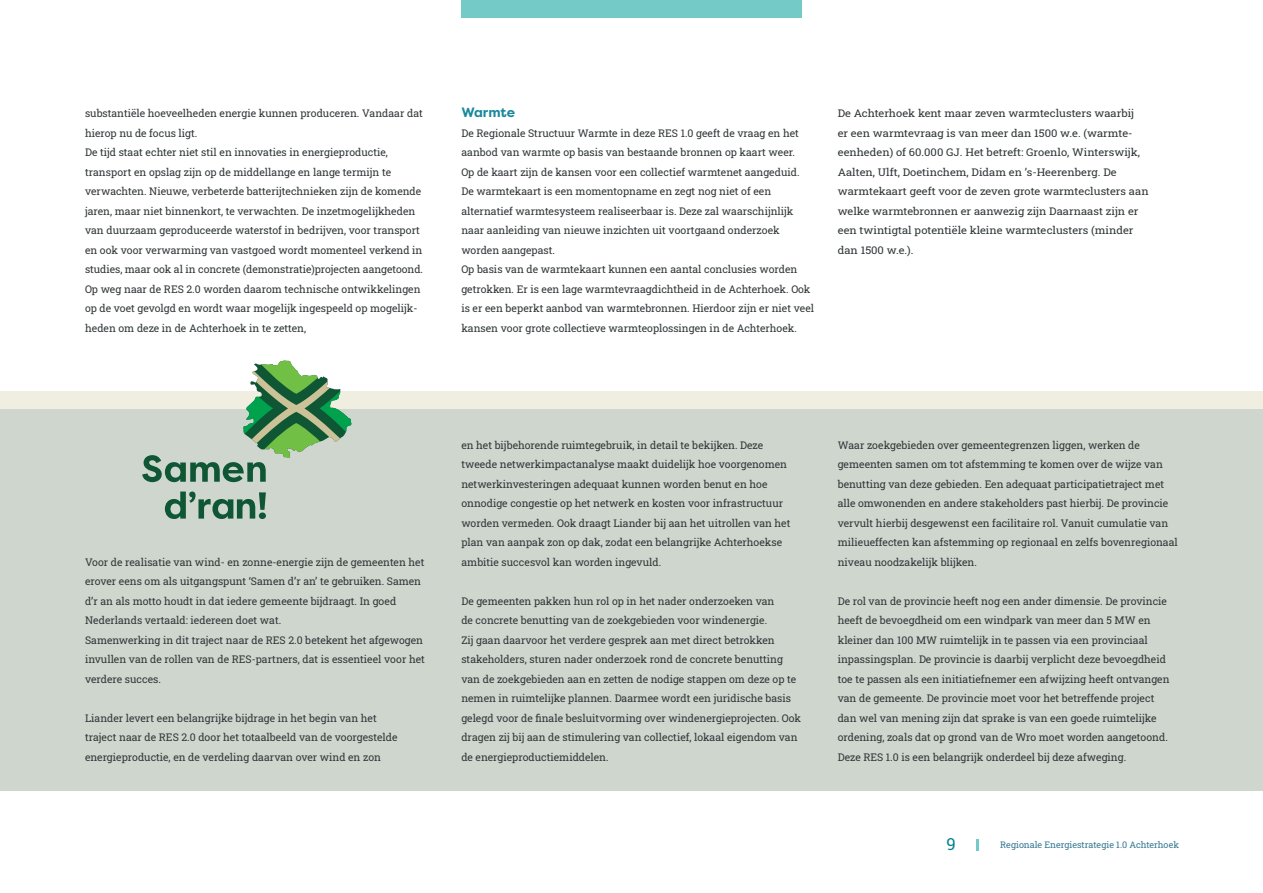
<style>
.page{position:relative;width:1263px;height:893px;background:#fff}
.page>*{position:absolute;margin:0;border:0;box-sizing:border-box;transform-origin:0 0}
.t1{font:16.5px "Roboto Slab";color:#067f96}
.t2{font:700 13.5px "Filson Pro";color:#19889e}
.t3{font:10.5px/19.5px "Roboto Slab";color:#313638}
.t4{font:10.5px/19.5px "Roboto Slab";color:#313638;scale:1.07 1}
.t5{font:9px "Roboto Slab";color:#367894}
</style>
<div class="page">
<div style="left:0;top:391px;width:1263px;height:115px;background:#f0ede1"></div>
<div style="left:0;top:410px;width:1263px;height:381px;background:#cfd6ce"></div>
<svg style="left:165px;top:491px;width:101px;height:28px"></svg>
<svg style="left:142px;top:361px;width:210px;height:121px"></svg>
<div style="left:461px;top:0;width:340px;height:17px;background:#73cac7"></div>
<svg style="left:977px;top:839px;width:2px;height:11px"></svg>
<p class="t3" style="left:85px;top:103px;width:340px">substantiële hoeveelheden energie kunnen produceren. Vandaar dat hierop nu de focus ligt.<br>De tijd staat echter niet stil en innovaties in energieproductie, transport en opslag zijn op de middellange en lange termijn te verwachten. Nieuwe, verbeterde batterijtechnieken zijn de komende jaren, maar niet binnenkort, te verwachten. De inzetmogelijkheden van duurzaam geproduceerde waterstof in bedrijven, voor transport en ook voor verwarming van vastgoed wordt momenteel verkend in studies, maar ook al in concrete (demonstratie)projecten aangetoond.<br>Op weg naar de RES 2.0 worden daarom technische ontwikkelingen op de voet gevolgd en wordt waar mogelijk ingespeeld op mogelijk&shy;heden om deze in de Achterhoek in te zetten,</p>
<p class="t2" style="left:461px;top:104px;width:55px">Warmte</p>
<p class="t3" style="left:461px;top:123px;width:354px">De Regionale Structuur Warmte in deze RES 1.0 geeft de vraag en het aanbod van warmte op basis van bestaande bronnen op kaart weer.<br>Op de kaart zijn de kansen voor een collectief warmtenet aangeduid.<br>De warmtekaart is een momentopname en zegt nog niet of een alternatief warmtesysteem realiseerbaar is. Deze zal waarschijnlijk naar aanleiding van nieuwe inzichten uit voortgaand onderzoek worden aangepast.<br>Op basis van de warmtekaart kunnen een aantal conclusies worden getrokken. Er is een lage warmtevraagdichtheid in de Achterhoek. Ook is er een beperkt aanbod van warmtebronnen. Hierdoor zijn er niet veel kansen voor grote collectieve warmteoplossingen in de Achterhoek.</p>
<p class="t4" style="left:838px;top:103px;width:292px">De Achterhoek kent maar zeven warmteclusters waarbij<br>er een warmtevraag is van meer dan 1500 w.e. (warmte&shy;eenheden) of 60.000 GJ. Het betreft: Groenlo, Winterswijk, Aalten, Ulft, Doetinchem, Didam en ’s-Heerenberg. De warmtekaart geeft voor de zeven grote warmteclusters aan welke warmtebronnen er aanwezig zijn Daarnaast zijn er een twintigtal potentiële kleine warmteclusters (minder dan 1500 w.e.).</p>
<p class="t3" style="left:85px;top:552px;width:341px">Voor de realisatie van wind- en zonne-energie zijn de gemeenten het erover eens om als uitgangspunt ‘Samen d’r an’ te gebruiken. Samen d’r an als motto houdt in dat iedere gemeente bijdraagt. In goed Nederlands vertaald: iedereen doet wat.<br>Samenwerking in dit traject naar de RES 2.0 betekent het afgewogen invullen van de rollen van de RES-partners, dat is essentieel voor het verdere succes.</p>
<p class="t3" style="left:85px;top:708px;width:314px">Liander levert een belangrijke bijdrage in het begin van het traject naar de RES 2.0 door het totaalbeeld van de voorgestelde energieproductie, en de verdeling daarvan over wind en zon</p>
<p class="t3" style="left:461px;top:435px;width:331px">en het bijbehorende ruimtegebruik, in detail te bekijken. Deze tweede netwerkimpactanalyse maakt duidelijk hoe voorgenomen netwerkinvesteringen adequaat kunnen worden benut en hoe onnodige congestie op het netwerk en kosten voor infrastructuur worden vermeden. Ook draagt Liander bij aan het uitrollen van het plan van aanpak zon op dak, zodat een belangrijke Achterhoekse ambitie succesvol kan worden ingevuld.</p>
<p class="t3" style="left:461px;top:591px;width:341px">De gemeenten pakken hun rol op in het nader onderzoeken van<br>de concrete benutting van de zoekgebieden voor windenergie.<br>Zij gaan daarvoor het verdere gesprek aan met direct betrokken stakeholders, sturen nader onderzoek rond de concrete benutting van de zoekgebieden aan en zetten de nodige stappen om deze op te nemen in ruimtelijke plannen. Daarmee wordt een juridische basis gelegd voor de finale besluitvorming over windenergieprojecten. Ook dragen zij bij aan de stimulering van collectief, lokaal eigendom van de energieproductiemiddelen.</p>
<p class="t3" style="left:838px;top:435px;width:342px">Waar zoekgebieden over gemeentegrenzen liggen, werken de gemeenten samen om tot afstemming te komen over de wijze van benutting van deze gebieden. Een adequaat participatietraject met alle omwonenden en andere stakeholders past hierbij. De provincie vervult hierbij desgewenst een facilitaire rol. Vanuit cumulatie van milieueffecten kan afstemming op regionaal en zelfs bovenregionaal niveau noodzakelijk blijken.</p>
<p class="t3" style="left:838px;top:591px;width:333px">De rol van de provincie heeft nog een ander dimensie. De provincie heeft de bevoegdheid om een windpark van meer dan 5 MW en kleiner dan 100 MW ruimtelijk in te passen via een provinciaal inpassingsplan. De provincie is daarbij verplicht deze bevoegdheid toe te passen als een initiatiefnemer een afwijzing heeft ontvangen van de gemeente. De provincie moet voor het betreffende project dan wel van mening zijn dat sprake is van een goede ruimtelijke ordening, zoals dat op grond van de Wro moet worden aangetoond.<br>Deze RES 1.0 is een belangrijk onderdeel bij deze afweging.</p>
<h1 class="t1" style="left:946px;top:833px;width:11px">9</h1>
<p class="t5" style="left:1000px;top:838px;width:180px">Regionale Energiestrategie 1.0 Achterhoek</p>
</div>
